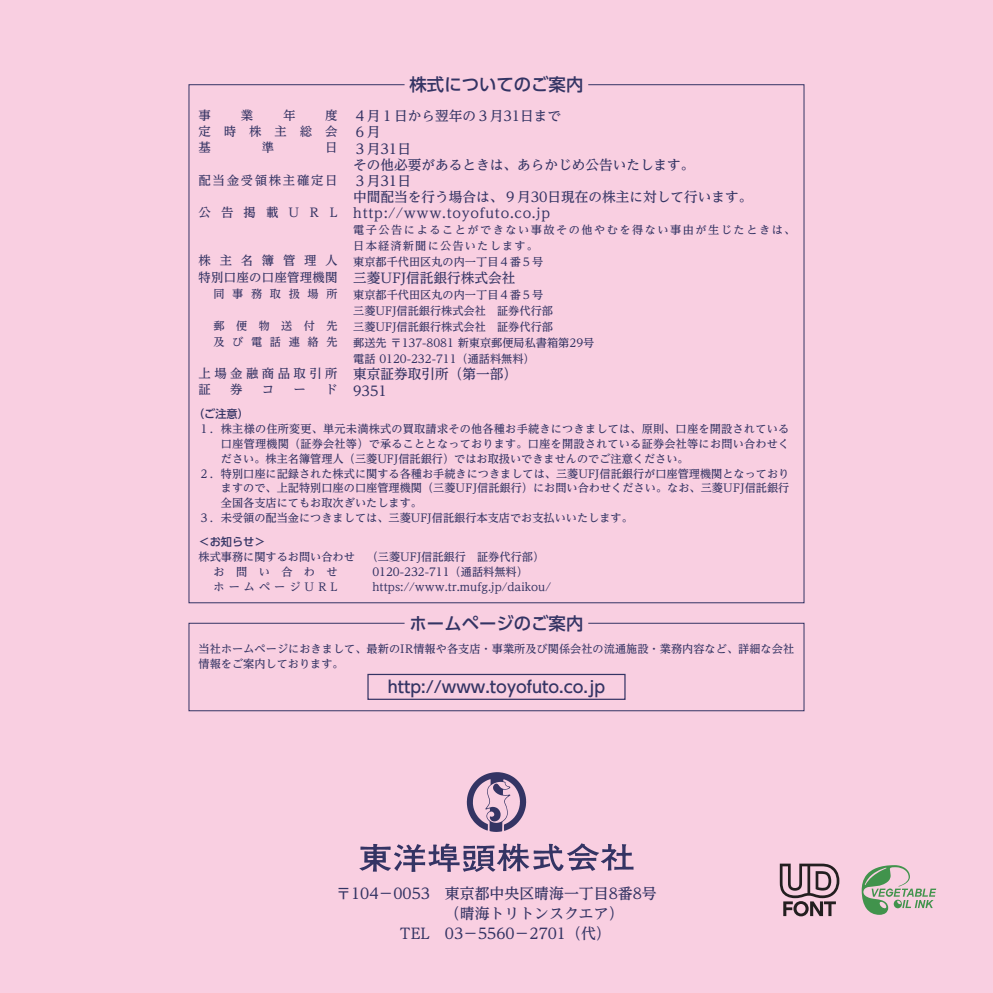
<style>
.page{position:relative;width:993px;height:993px;background:#fff}
.page>*{position:absolute;margin:0;border:0;box-sizing:border-box;transform-origin:0 0}
.t1{font:500 17.32px "UD Shin Go Pro";color:#343464}
.t2{font:500 16.1px "UD Shin Go Pro";color:#343464}
.t3{font:500 14.88px "UD Reimin Pro";color:#343464}
.t4{font:500 13.65px/16.1px "UD Reimin Pro";color:#343464}
.t5{font:500 12.42px/16.1px "UD Reimin Pro";letter-spacing:.275em;color:#343464;text-align:justify}
.t6{font:500 12.42px/16.1px "UD Reimin Pro";letter-spacing:.02em;color:#343464}
.t7{font:500 12.42px "UD Reimin Pro";letter-spacing:.135em;color:#343464}
.t8{font:500 12.42px "UD Reimin Pro";letter-spacing:.81em;color:#343464}
.t9{font:500 11.2px/16.1px "UD Reimin Pro";color:#343464}
.t10{font:500 11.2px "UD Reimin Pro";letter-spacing:.02em;color:#343464}
.t11{font:500 11.2px/16.1px "UD Reimin Pro";letter-spacing:.135em;color:#343464}
.t12{font:500 11.2px/16.1px "UD Reimin Pro";letter-spacing:.685em;color:#343464}
.t13{font:500 11.2px "UD Shin Go Pro";color:#343464}
.t14{font:500 11.2px "UD Reimin Pro";letter-spacing:.36em;color:#343464}
</style>
<div class="page">
<div style="left:0;top:0;width:992px;height:992px;background:#f9cfe1"></div>
<svg style="left:861px;top:865px;width:74px;height:49px"></svg>
<svg style="left:466px;top:772px;width:60px;height:59px"></svg>
<svg style="left:359px;top:843px;width:274px;height:28px"></svg>
<svg style="left:779px;top:863px;width:60px;height:53px"></svg>
<svg style="left:188px;top:622px;width:616px;height:89px"></svg>
<div style="left:367px;top:673px;width:258px;height:26px;border:1px solid #343464"></div>
<svg style="left:188px;top:84px;width:616px;height:519px"></svg>
<p class="t5" style="left:198px;top:107px;width:14px">事</p>
<p class="t5" style="left:241px;top:107px;width:14px">業</p>
<p class="t5" style="left:283px;top:107px;width:14px">年</p>
<p class="t5" style="left:198px;top:107px;width:140px;text-indent:126px">度定時株主総会基</p>
<p class="t5" style="left:262px;top:139px;width:14px">準</p>
<p class="t5" style="left:325px;top:139px;width:14px">日</p>
<p class="t7" style="left:198px;top:170px;width:140px">配当金受領株主確定日</p>
<p class="t8" style="left:198px;top:202px;width:140px">公告掲載URL</p>
<p class="t6" style="left:198px;top:252px;width:140px">株主名簿管理人特別口座の口座管理機関</p>
<p class="t12" style="left:213px;top:285px;width:126px">同事務取扱場所</p>
<p class="t12" style="left:213px;top:317px;width:126px">郵便物送付先及び電話連絡先</p>
<p class="t5" style="left:198px;top:365px;width:140px">上場金融商品取引所証</p>
<p class="t5" style="left:230px;top:381px;width:14px">券</p>
<p class="t5" style="left:262px;top:381px;width:14px">コ</p>
<p class="t5" style="left:293px;top:381px;width:14px">ー</p>
<p class="t5" style="left:325px;top:381px;width:14px">ド</p>
<h1 class="t1" style="left:409px;top:70px;width:175px">株式についてのご案内</h1>
<p class="t4" style="left:353px;top:108px;width:400px">４月１日から翌年の３月31日まで<br>６月<br>３月31日<br>その他必要があるときは、あらかじめ公告いたします。<br>３月31日<br>中間配当を行う場合は、９月30日現在の株主に対して行います。http://www.toyofuto.co.jp</p>
<p class="t11" style="left:353px;top:221px;width:443px">電子公告によることができない事故その他やむを得ない事由が生じたときは、日本経済新聞に公告いたします。　<br>東京都千代田区丸の内一丁目４番５号</p>
<p class="t4" style="left:353px;top:269px;width:164px">三菱UFJ信託銀行株式会社</p>
<p class="t9" style="left:353px;top:286px;width:242px">東京都千代田区丸の内一丁目４番５号<br>三菱UFJ信託銀行株式会社　証券代行部<br>三菱UFJ信託銀行株式会社　証券代行部<br>郵送先 〒137-8081 新東京郵便局私書箱第29号電話 0120-232-711（通話料無料）</p>
<p class="t4" style="left:353px;top:366px;width:165px">東京証券取引所（第一部）<br>9351</p>
<p class="t13" style="left:193px;top:404px;width:57px">（ご注意）</p>
<p class="t10" style="left:198px;top:419px;width:592px">１．株主様の住所変更、単元未満株式の買取請求その他各種お手続きにつきましては、原則、口座を開設されている</p>
<p class="t10" style="left:221px;top:434px;width:570px">口座管理機関（証券会社等）で承ることとなっております。口座を開設されている証券会社等にお問い合わせく</p>
<p class="t9" style="left:221px;top:450px;width:469px">ださい。株主名簿管理人（三菱UFJ信託銀行）ではお取扱いできませんのでご注意ください。</p>
<p class="t9" style="left:198px;top:465px;width:592px">２．特別口座に記録された株式に関する各種お手続きにつきましては、三菱UFJ信託銀行が口座管理機関となっており</p>
<p class="t9" style="left:221px;top:479px;width:569px">ますので、上記特別口座の口座管理機関（三菱UFJ信託銀行）にお問い合わせください。なお、三菱UFJ信託銀行</p>
<p class="t9" style="left:221px;top:494px;width:202px">全国各支店にてもお取次ぎいたします。</p>
<p class="t9" style="left:198px;top:509px;width:435px">３．未受領の配当金につきましては、三菱UFJ信託銀行本支店でお支払いいたします。</p>
<p class="t13" style="left:198px;top:532px;width:68px">＜お知らせ＞</p>
<p class="t9" style="left:213px;top:548px;width:332px;line-height:14.9px;text-indent:-15px">株式事務に関するお問い合わせ （三菱UFJ信託銀行　証券代行部）お問い合わせ</p>
<p class="t9" style="left:372px;top:563px;width:157px">0120-232-711（通話料無料）</p>
<p class="t14" style="left:213px;top:577px;width:126px">ホームページURL</p>
<p class="t9" style="left:372px;top:577px;width:180px">https://www.tr.mufg.jp/daikou/</p>
<h1 class="t1" style="left:409px;top:608px;width:175px">ホームページのご案内</h1>
<p class="t9" style="left:198px;top:640px;width:597px;line-height:14.9px">当社ホームページにおきまして、最新のIR情報や各支店・事業所及び関係会社の流通施設・業務内容など、詳細な会社情報をご案内しております。</p>
<h2 class="t2" style="left:388px;top:673px;width:219px">http://www.toyofuto.co.jp</h2>
<h3 class="t3" style="left:336px;top:881px;width:322px">〒104−0053　東京都中央区晴海一丁目8番8号</h3>
<h3 class="t3" style="left:444px;top:901px;width:180px">（晴海トリトンスクエア）</h3>
<h3 class="t3" style="left:399px;top:920px;width:213px">TEL　03−5560−2701（代）</h3>
</div>
